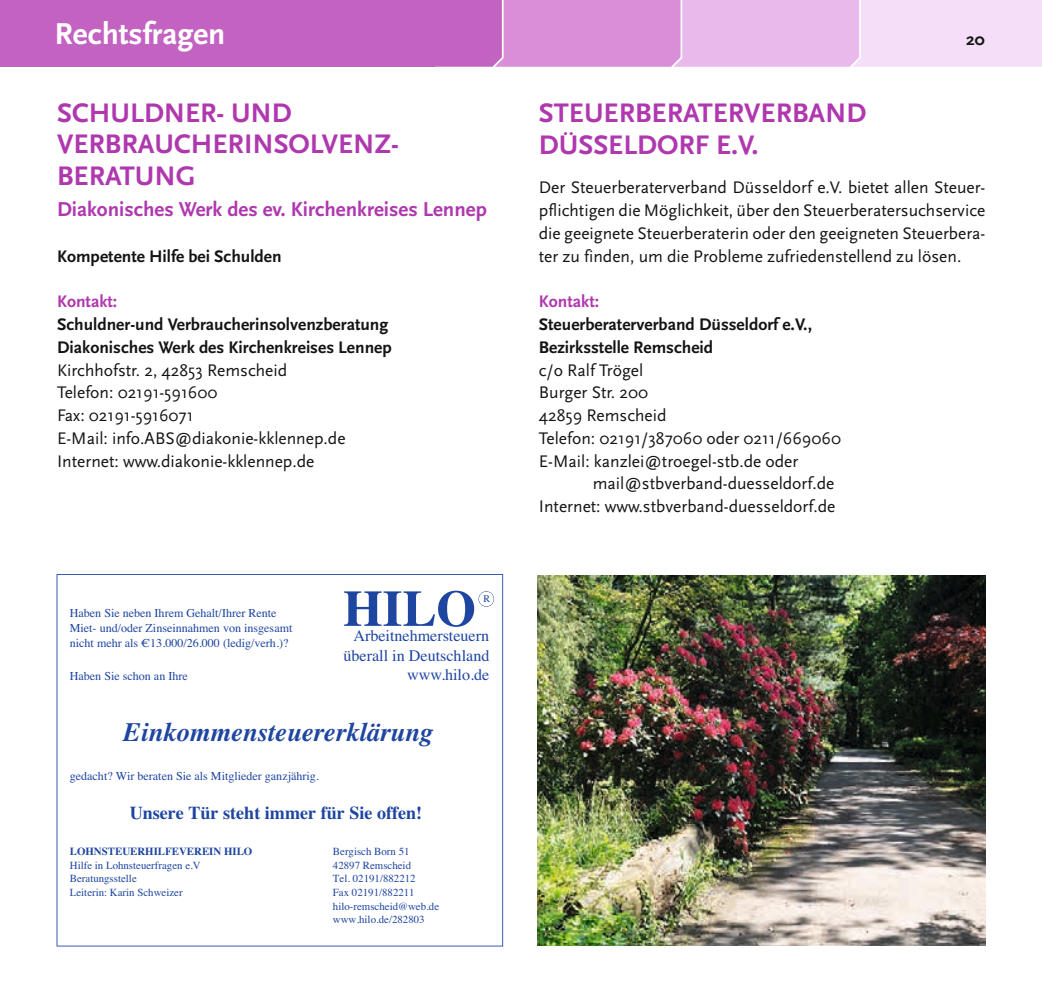
<style>
.page{position:relative;width:1042px;height:993px;background:#fff}
.page>*{position:absolute;margin:0;border:0;box-sizing:border-box;transform-origin:0 0}
.t1{font:700 50.93px "Times";color:#1e45a0}
.t2{font:700 31.5px "Scala Sans";color:#fff}
.t3{font:700 28px/31.5px "Scala Sans";color:#af38ae}
.t4{font:italic 700 26.6px "Times";color:#1e45a0}
.t5{font:700 21px "Scala Sans";color:#af38ae}
.t6{font:700 18.03px "Times";color:#1e45a0}
.t7{font:17.5px/22.8px "Scala Sans";color:#131413}
.t8{font:700 17.5px/22.8px "Scala Sans";color:#131413}
.t9{font:700 17.5px "Scala Sans";color:#af38ae}
.t10{font:16.1px/19.4px "Times";color:#1e45a0;text-align:right}
.t11{font:12.08px/15px "Times";color:#1e45a0}
.t12{font:10.85px/13.7px "Times";color:#1e45a0}
.t13{font:700 10.85px "Times";color:#1e45a0}
.t14{font:10.15px "Times";color:#1e45a0}
</style>
<div class="page">
<svg style="left:0;top:0;width:1042px;height:67px;background:#e3aee4"></svg>
<div style="left:0;top:0;width:435px;height:66px;background:#c363c1"></div>
<svg style="left:57px;top:574px;width:446px;height:372px"></svg>
<svg style="left:478px;top:591px;width:16px;height:15px"></svg>
<img style="left:538px;top:575px;width:447px;height:369px">
<h2 class="t2" style="left:55px;top:17px;width:172px">Rechtsfragen</h2>
<h3 class="t3" style="left:57px;top:97px;width:343px">SCHULDNER- UND<br>VERBRAUCHERINSOLVENZ-<br>BERATUNG</h3>
<p class="t5" style="left:57px;top:198px;width:431px">Diakonisches Werk des ev. Kirchenkreises Lennep</p>
<p class="t8" style="left:57px;top:245px;width:226px">Kompetente Hilfe bei Schulden</p>
<p class="t9" style="left:57px;top:292px;width:62px">Kontakt:</p>
<p class="t8" style="left:57px;top:313px;width:336px">Schuldner-und Verbraucherinsolvenzberatung<br>Diakonisches Werk des Kirchenkreises Lennep</p>
<p class="t7" style="left:57px;top:358px;width:290px">Kirchhofstr. 2, 42853 Remscheid<br>Telefon: 02191-591600<br>Fax: 02191-5916071<br>E-Mail: info.ABS@diakonie-kklennep.de<br>Internet: www.diakonie-kklennep.de</p>
<p class="t11" style="left:70px;top:604px;width:224px">Haben Sie neben Ihrem Gehalt/Ihrer Rente<br>Miet- und/oder Zinseinnahmen von insgesamt nicht mehr als € 13.000/26.000 (ledig/verh.)?</p>
<p class="t11" style="left:70px;top:667px;width:119px">Haben Sie schon an Ihre</p>
<h1 class="t1" style="left:343px;top:559px;width:134px">HILO</h1>
<p class="t14" style="left:483px;top:589px;width:8px">R</p>
<p class="t10" style="left:343px;top:624px;width:147px">Arbeitnehmersteuern überall in Deutschland www.hilo.de</p>
<h3 class="t4" style="left:123px;top:706px;width:311px">Einkommensteuererklärung</h3>
<p class="t11" style="left:70px;top:767px;width:250px">gedacht? Wir beraten Sie als Mitglieder ganzjährig.</p>
<p class="t6" style="left:130px;top:795px;width:294px">Unsere Tür steht immer für Sie offen!</p>
<p class="t13" style="left:70px;top:841px;width:184px">LOHNSTEUERHILFEVEREIN HILO</p>
<p class="t12" style="left:70px;top:857px;width:132px">Hilfe in Lohnsteuerfragen e.V<br>Beratungsstelle<br>Leiterin: Karin Schweizer</p>
<p class="t12" style="left:333px;top:843px;width:108px">Bergisch Born 51<br>42897 Remscheid<br>Tel. 02191/882212<br>Fax 02191/882211 hilo-remscheid@web.de www.hilo.de/282803</p>
<p class="t8" style="left:966px;top:28px;width:20px">20</p>
<h3 class="t3" style="left:539px;top:98px;width:329px">STEUERBERATERVERBAND<br>DÜSSELDORF E.V.</h3>
<p class="t7" style="left:539px;top:176px;width:448px;text-align:justify">Der Steuerberaterverband Düsseldorf e.V. bietet allen Steuer&shy;pflichtigen die Möglichkeit, über den Steuerberatersuchservice die geeignete Steuerberaterin oder den geeigneten Steuerbera&shy;ter zu finden, um die Probleme zufriedenstellend zu lösen.</p>
<p class="t9" style="left:539px;top:292px;width:62px">Kontakt:</p>
<p class="t8" style="left:539px;top:313px;width:275px">Steuerberaterverband Düsseldorf e.V.,<br>Bezirksstelle Remscheid</p>
<p class="t7" style="left:539px;top:358px;width:304px">c/o Ralf Trögel<br>Burger Str. 200<br>42859 Remscheid<br>Telefon: 02191/387060 oder 0211/669060<br>E-Mail: kanzlei@troegel-stb.de oder</p>
<p class="t7" style="left:539px;top:472px;width:298px;text-align:right">mail@stbverband-duesseldorf.de<br>Internet: www.stbverband-duesseldorf.de</p>
</div>
